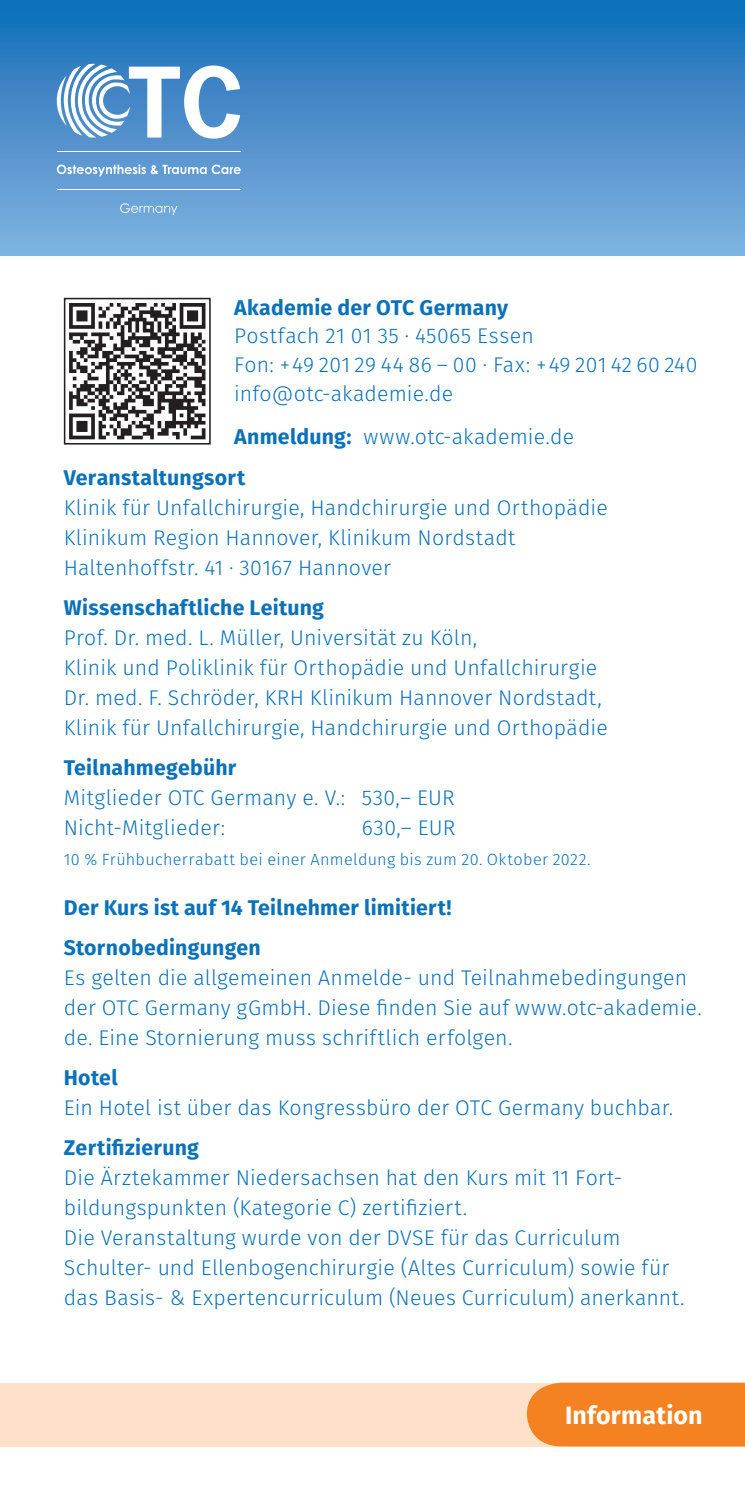
<style>
.page{position:relative;width:745px;height:1489px;background:#fff}
.page>*{position:absolute;margin:0;border:0;box-sizing:border-box;transform-origin:0 0}
.t1{font:700 25px "Fira Sans";letter-spacing:.005em;color:#fff}
.t2{font:300 21.25px/30px "Fira Sans";letter-spacing:.01em;color:#0b72ba}
.t3{font:700 21.25px/40px "Fira Sans";letter-spacing:.01em;color:#0b72ba}
.t4{font:300 16.25px "Fira Sans";letter-spacing:.02em;color:#0b72ba}
.s1{font-weight:700}
</style>
<div class="page">
<div style="left:0;top:0;width:744px;height:255px;background:linear-gradient(to bottom,#106db7,#85b2e0)"></div>
<div style="left:0;top:1382px;width:744px;height:64px;background:#fee1c8"></div>
<div style="left:526px;top:1382px;width:218px;height:64px;background:#f58220"></div>
<svg style="left:57px;top:64px;width:183px;height:75px"></svg>
<hr style="left:57px;top:151px;width:183px;height:1px;background:#fff">
<hr style="left:57px;top:190px;width:183px;height:1px;background:#fff">
<svg style="left:57px;top:164px;width:183px;height:12px"></svg>
<svg style="left:120px;top:203px;width:57px;height:12px"></svg>
<svg style="left:63px;top:297px;width:148px;height:148px"></svg>
<p class="t3" style="left:234px;top:286px;width:275px">Akademie der OTC Germany</p>
<p class="t2" style="left:234px;top:321px;width:464px;line-height:28.8px">Postfach 21 01 35 · 45065 Essen<br>Fon: +49 201 29 44 86 – 00 · Fax: +49 201 42 60 240 info@otc-akademie.de</p>
<p class="t2" style="left:234px;top:421px;width:341px"><span class="s1">Anmeldung:</span> www.otc-akademie.de</p>
<p class="t3" style="left:64px;top:456px;width:183px">Veranstaltungsort</p>
<p class="t2" style="left:64px;top:492px;width:545px">Klinik für Unfallchirurgie, Handchirurgie und Orthopädie<br>Klinikum Region Hannover, Klinikum Nordstadt<br>Haltenhoffstr. 41 · 30167 Hannover</p>
<p class="t3" style="left:64px;top:585px;width:261px">Wissenschaftliche Leitung</p>
<p class="t2" style="left:64px;top:622px;width:545px">Prof. Dr. med. L. Müller, Universität zu Köln,<br>Klinik und Poliklinik für Orthopädie und Unfallchirurgie Dr. med. F. Schröder, KRH Klinikum Hannover Nordstadt, Klinik für Unfallchirurgie, Handchirurgie und Orthopädie</p>
<p class="t3" style="left:64px;top:745px;width:174px">Teilnahmegebühr</p>
<p class="t2" style="left:64px;top:782px;width:392px">Mitglieder OTC Germany e. V.: 530,– EUR<br>Nicht-Mitglieder:</p>
<p class="t2" style="left:361px;top:812px;width:95px">630,– EUR</p>
<p class="t4" style="left:64px;top:847px;width:527px">10 % Frühbucherrabatt bei einer Anmeldung bis zum 20. Oktober 2022.</p>
<p class="t3" style="left:64px;top:885px;width:389px">Der Kurs ist auf 14 Teilnehmer limitiert!<br>Stornobedingungen</p>
<p class="t2" style="left:64px;top:962px;width:639px">Es gelten die allgemeinen Anmelde- und Teilnahmebedingungen der OTC Germany gGmbH. Diese finden Sie auf www.otc-akademie. de. Eine Stornierung muss schriftlich erfolgen.</p>
<p class="t3" style="left:64px;top:1055px;width:55px">Hotel</p>
<p class="t2" style="left:64px;top:1092px;width:610px">Ein Hotel ist über das Kongressbüro der OTC Germany buchbar.</p>
<p class="t3" style="left:64px;top:1125px;width:136px">Zertifizierung</p>
<p class="t2" style="left:64px;top:1162px;width:621px">Die Ärztekammer Niedersachsen hat den Kurs mit 11 Fort&shy;bildungspunkten (Kategorie C) zertifiziert.<br>Die Veranstaltung wurde von der DVSE für das Curriculum Schulter- und Ellenbogenchirurgie (Altes Curriculum) sowie für das Basis- &amp; Expertencurriculum (Neues Curriculum) anerkannt.</p>
<p class="t1" style="left:564px;top:1394px;width:139px">Information</p>
</div>
